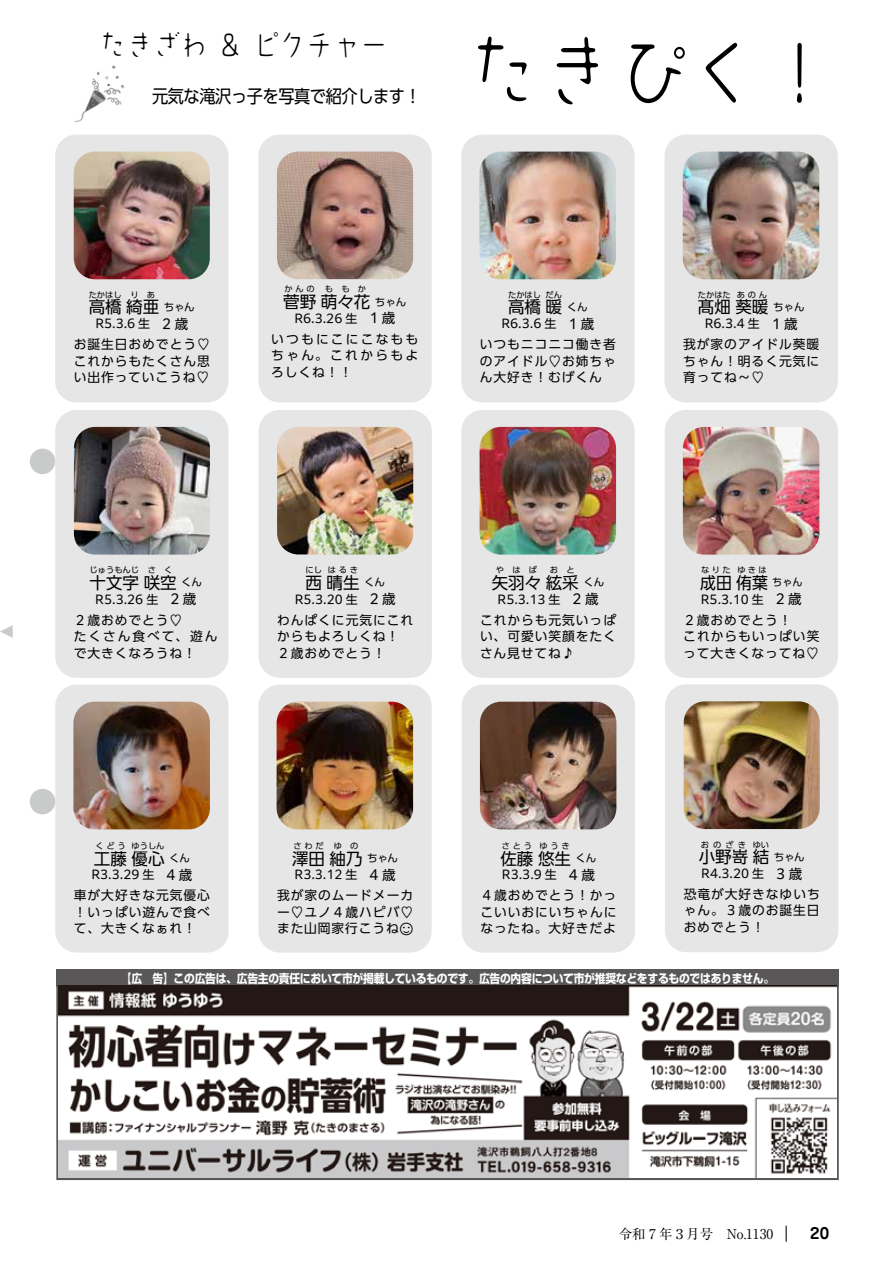
<style>
.page{position:relative;width:893px;height:1263px;background:#fff}
.page>*{position:absolute;margin:0;border:0;box-sizing:border-box;transform-origin:0 0}
.t1{font:300 82.2px "Haru Gaku Std";color:#000;scale:.9 1}
.t2{font:300 30px "Haru Gaku Std";color:#000;scale:.9 1}
.t3{font:20.1px "Times New Roman";color:#000}
.t4{font:18px "PUD Shin Go Pr 6 N";letter-spacing:-.025em;color:#000;scale:.9 1}
.t5{font:16.5px "PUD Shin Go Pr 6 N";color:#000}
.t6{font:16.5px "PUD Shin Go Pr 6 N";color:#000;scale:.96 1}
.t7{font:700 15px "Jun 501 Pro";color:#000}
.t8{font:13.5px "Ryumin Pr 6 N";color:#000}
.t9{font:12.75px/16.5px "PUD Shin Go Pr 6 N";letter-spacing:.075em;color:#000;text-align:justify}
.t10{font:12px "PUD Shin Go Pr 6 N";color:#000}
.t11{font:700 12px "Shin Go Pr 6 N";letter-spacing:-.025em;color:#fff;scale:.9 1}
.t12{font:10.5px "PUD Shin Go Pr 6 N";letter-spacing:-.025em;color:#000}
.t13{font:10.5px "PUD Shin Go Pr 6 N";letter-spacing:-.025em;color:#000;scale:.96 1}
.t14{font:8.25px "PUD Shin Go Pr 6 N";letter-spacing:.28em;color:#000}
.s1{font-size:16.5px}
.s2{font-size:13.5px}
</style>
<div class="page">
<svg style="left:786px;top:1226px;width:1px;height:16px"></svg>
<div style="left:30px;top:449px;width:25px;height:25px;background:#c9caca;border-radius:50%"></div>
<div style="left:30px;top:789px;width:25px;height:25px;background:#c9caca;border-radius:50%"></div>
<svg style="left:0;top:625px;width:13px;height:13px"></svg>
<svg style="left:56px;top:986px;width:783px;height:194px;background:#898888"></svg>
<div style="left:56px;top:969px;width:783px;height:17px;background:#595757"></div>
<img style="left:59px;top:986px;width:777px;height:191px">
<img style="left:74px;top:65px;width:51px;height:56px">
<div style="left:55px;top:410px;width:174px;height:268px;background:#e6e6e6;border-radius:21px"></div>
<div style="left:665px;top:684px;width:173px;height:268px;background:#e6e6e6;border-radius:21px"></div>
<div style="left:55px;top:135px;width:173px;height:267px;background:#e6e6e6;border-radius:21px"></div>
<div style="left:259px;top:410px;width:173px;height:268px;background:#e6e6e6;border-radius:21px"></div>
<div style="left:258px;top:135px;width:174px;height:267px;background:#e6e6e6;border-radius:21px"></div>
<div style="left:461px;top:410px;width:174px;height:268px;background:#e6e6e6;border-radius:21px"></div>
<div style="left:461px;top:135px;width:173px;height:267px;background:#e6e6e6;border-radius:21px"></div>
<div style="left:665px;top:410px;width:173px;height:268px;background:#e6e6e6;border-radius:21px"></div>
<div style="left:665px;top:135px;width:173px;height:267px;background:#e6e6e6;border-radius:21px"></div>
<img style="left:480px;top:427px;width:136px;height:128px">
<img style="left:479px;top:152px;width:137px;height:127px">
<img style="left:683px;top:427px;width:136px;height:128px">
<img style="left:683px;top:152px;width:136px;height:127px">
<img style="left:277px;top:427px;width:136px;height:127px">
<img style="left:277px;top:152px;width:136px;height:127px">
<img style="left:74px;top:427px;width:136px;height:128px">
<img style="left:684px;top:701px;width:136px;height:128px">
<img style="left:74px;top:152px;width:136px;height:127px">
<div style="left:462px;top:685px;width:173px;height:267px;background:#e6e6e6;border-radius:21px"></div>
<img style="left:480px;top:702px;width:136px;height:127px">
<div style="left:258px;top:685px;width:174px;height:267px;background:#e6e6e6;border-radius:21px"></div>
<img style="left:277px;top:702px;width:136px;height:127px">
<div style="left:55px;top:685px;width:174px;height:267px;background:#e6e6e6;border-radius:21px"></div>
<img style="left:73px;top:702px;width:137px;height:127px">
<h2 class="t2" style="left:99px;top:28px;width:321px">たきざわ ＆ ピクチャー</h2>
<h3 class="t4" style="left:152px;top:86px;width:300px">元気な滝沢っ子を写真で紹介します！</h3>
<h1 class="t1" style="left:467px;top:25px;width:412px">たきぴく！</h1>
<p class="t14" style="left:89px;top:290px;width:35px">たかはし</p>
<p class="t14" style="left:130px;top:290px;width:26px">り あ</p>
<p class="t12" style="left:143px;top:301px;width:54px"><span class="s1">亜</span>ちゃん</p>
<p class="t10" style="left:95px;top:317px;width:94px">R5.3.6 生　<span class="s2">2 歳</span></p>
<p class="t9" style="left:74px;top:336px;width:138px">お誕生日おめでとう♡これからもたくさん思い出作っていこうね♡</p>
<p class="t5" style="left:89px;top:298px;width:56px">高橋綺</p>
<p class="t14" style="left:285px;top:285px;width:32px">かんの</p>
<p class="t14" style="left:325px;top:285px;width:43px">ももか</p>
<p class="t12" style="left:337px;top:296px;width:71px"><span class="s1">々花</span>ちゃん</p>
<p class="t10" style="left:294px;top:312px;width:102px">R6.3.26 生　<span class="s2">1 歳</span></p>
<p class="t9" style="left:271px;top:331px;width:149px">いつもにこにこなももちゃん。これからもよろしくね！！</p>
<p class="t5" style="left:283px;top:293px;width:56px">菅野萌</p>
<p class="t14" style="left:508px;top:290px;width:34px">たかはし</p>
<p class="t14" style="left:546px;top:290px;width:18px">だん</p>
<p class="t5" style="left:508px;top:298px;width:56px">高橋暖</p>
<p class="t12" style="left:567px;top:301px;width:22px">くん</p>
<p class="t10" style="left:501px;top:317px;width:94px">R6.3.6 生　<span class="s2">1 歳</span></p>
<p class="t9" style="left:480px;top:336px;width:138px">いつもニコニコ働き者のアイドル♡お姉ちゃん大好き！むげくん</p>
<p class="t14" style="left:698px;top:290px;width:34px">たかはた</p>
<p class="t14" style="left:737px;top:290px;width:32px">あのん</p>
<p class="t12" style="left:752px;top:301px;width:54px"><span class="s1">暖</span>ちゃん</p>
<p class="t10" style="left:705px;top:317px;width:94px">R6.3.4 生　<span class="s2">1 歳</span></p>
<p class="t9" style="left:683px;top:336px;width:138px">我が家のアイドル葵暖ちゃん！明るく元気に育ってね～♡</p>
<p class="t5" style="left:698px;top:298px;width:56px">髙畑葵</p>
<p class="t14" style="left:90px;top:565px;width:51px">じゅうもんじ</p>
<p class="t14" style="left:148px;top:565px;width:26px">さ く</p>
<p class="t12" style="left:160px;top:577px;width:43px"><span class="s1">空</span>くん</p>
<p class="t10" style="left:95px;top:592px;width:102px">R5.3.26 生　<span class="s2">2 歳</span></p>
<p class="t9" style="left:74px;top:612px;width:145px;text-align:left">２歳おめでとう♡<br>たくさん食べて、遊んで大きくなろうね！</p>
<p class="t5" style="left:90px;top:573px;width:72px">十文字咲</p>
<p class="t14" style="left:306px;top:565px;width:18px">にし</p>
<p class="t14" style="left:328px;top:565px;width:32px">はるき</p>
<p class="t12" style="left:343px;top:577px;width:43px"><span class="s1">生</span>くん</p>
<p class="t10" style="left:295px;top:592px;width:102px">R5.3.20 生　<span class="s2">2 歳</span></p>
<p class="t9" style="left:277px;top:612px;width:138px;text-align:left">わんぱくに元気にこれからもよろしくね！<br>２歳おめでとう！</p>
<p class="t5" style="left:306px;top:573px;width:39px">西晴</p>
<p class="t14" style="left:496px;top:565px;width:43px">やはば</p>
<p class="t14" style="left:550px;top:565px;width:26px">お と</p>
<p class="t12" style="left:562px;top:577px;width:44px"><span class="s1">采</span>くん</p>
<p class="t10" style="left:498px;top:592px;width:102px">R5.3.13 生　<span class="s2">2 歳</span></p>
<p class="t9" style="left:480px;top:612px;width:138px">これからも元気いっぱい、可愛い笑顔をたくさん見せてね♪</p>
<p class="t5" style="left:492px;top:573px;width:72px">矢羽々絃</p>
<p class="t14" style="left:701px;top:565px;width:31px">なりた</p>
<p class="t14" style="left:737px;top:565px;width:31px">ゆきは</p>
<p class="t13" style="left:752px;top:577px;width:54px"><span class="s1">葉</span>ちゃん</p>
<p class="t10" style="left:701px;top:592px;width:102px">R5.3.10 生　<span class="s2">2 歳</span></p>
<p class="t9" style="left:683px;top:612px;width:138px;text-align:left">２歳おめでとう！<br>これからもいっぱい笑って大きくなってね♡</p>
<p class="t6" style="left:700px;top:573px;width:56px">成田侑</p>
<p class="t14" style="left:95px;top:841px;width:32px">くどう</p>
<p class="t14" style="left:132px;top:841px;width:34px">ゆうしん</p>
<p class="t12" style="left:148px;top:852px;width:43px"><span class="s1">心</span>くん</p>
<p class="t10" style="left:91px;top:868px;width:102px">R3.3.29 生　<span class="s2">4 歳</span></p>
<p class="t9" style="left:74px;top:888px;width:138px">車が大好きな元気優心！いっぱい遊んで食べて、大きくなぁれ！</p>
<p class="t5" style="left:94px;top:849px;width:56px">工藤優</p>
<p class="t14" style="left:293px;top:841px;width:32px">さわだ</p>
<p class="t14" style="left:334px;top:841px;width:26px">ゆ の</p>
<p class="t12" style="left:346px;top:852px;width:54px"><span class="s1">乃</span>ちゃん</p>
<p class="t10" style="left:295px;top:868px;width:102px">R3.3.12 生　<span class="s2">4 歳</span></p>
<p class="t9" style="left:277px;top:888px;width:138px">我が家のムードメーカー♡ユノ４歳ハピバ♡また山岡家行こうね</p>
<p class="t5" style="left:292px;top:849px;width:56px">澤田紬</p>
<h3 class="t3" style="left:396px;top:913px;width:22px">☺</h3>
<p class="t14" style="left:502px;top:841px;width:32px">さとう</p>
<p class="t14" style="left:539px;top:841px;width:32px">ゆうき</p>
<p class="t12" style="left:554px;top:852px;width:43px"><span class="s1">生</span>くん</p>
<p class="t10" style="left:502px;top:868px;width:94px">R3.3.9 生　<span class="s2">4 歳</span></p>
<p class="t9" style="left:480px;top:888px;width:138px">４歳おめでとう！かっこいいおにいちゃんになったね。大好きだよ</p>
<p class="t5" style="left:500px;top:849px;width:56px">佐藤悠</p>
<p class="t14" style="left:701px;top:840px;width:47px">おのざき</p>
<p class="t14" style="left:753px;top:840px;width:18px">ゆい</p>
<p class="t5" style="left:699px;top:848px;width:72px">小野嵜結</p>
<p class="t12" style="left:774px;top:851px;width:32px">ちゃん</p>
<p class="t10" style="left:701px;top:867px;width:102px">R4.3.20 生　<span class="s2">3 歳</span></p>
<p class="t9" style="left:684px;top:886px;width:138px">恐竜が大好きなゆいちゃん。３歳のお誕生日おめでとう！</p>
<p class="t11" style="left:121px;top:968px;width:727px">【広　告】この広告は、広告主の責任において市が掲載しているものです。広告の内容について市が推奨などをするものではありません。</p>
<p class="t8" style="left:619px;top:1223px;width:156px">令和 7 年３月号　No.1130</p>
<p class="t7" style="left:810px;top:1221px;width:20px">20</p>
</div>
